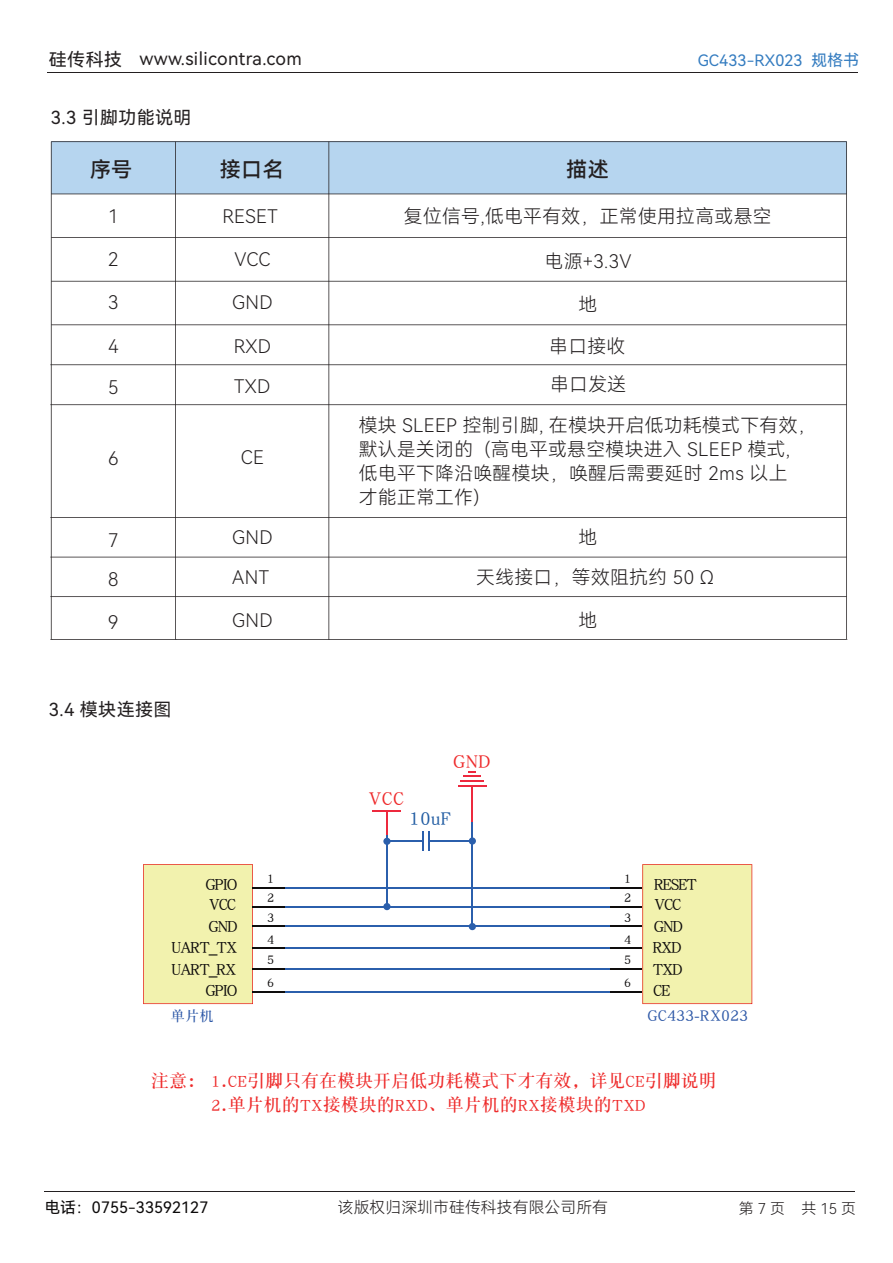
<style>
.page{position:relative;width:893px;height:1263px;background:#fff}
.page>*{position:absolute;margin:0;border:0;box-sizing:border-box;transform-origin:0 0}
.t1{font:21px "Harmony OS Sans SC Medium";letter-spacing:.02em;color:#231f20}
.t2{font:20.55px "DFP Song W7";color:#ee2a2b}
.t3{font:20.55px "DFP Song W7";color:#225da3}
.t4{font:18.75px/24px "Harmony OS Sans SC Light";letter-spacing:.02em;color:#231f20}
.t5{font:18px/24px "DFP Song W7";color:#ee2b2b}
.t6{font:18px "Harmony OS Sans SC";letter-spacing:.02em;color:#231f20}
.t7{font:17.85px/21px "DFP Song W7";letter-spacing:-.08em;color:#0c0a0a}
.t8{font:17.25px "DFP Song W7";color:#2d58a7}
.t9{font:15.75px "Harmony OS Sans SC Light";letter-spacing:.01em;color:#231f20}
.t10{font:15.75px "Harmony OS Sans SC";letter-spacing:.005em;color:#0c0a0a}
.t11{font:15.75px "Harmony OS Sans SC";letter-spacing:.01em;color:#347cc0}
.t12{font:15px "Harmony OS Sans SC Light";color:#231f20}
.t13{font:14.4px "DFP Song W7";color:#2d58a7}
.t14{font:13.8px/19.4px "DFP Song W7";color:#0c0a0a;text-align:justify}
</style>
<div class="page">
<div style="left:51px;top:141px;width:796px;height:53px;background:#b6d5ef"></div>
<hr style="left:51px;top:142px;width:1px;height:497px;background:#231f20">
<svg style="left:51px;top:141px;width:796px;height:1px"></svg>
<svg style="left:51px;top:194px;width:795px;height:1px"></svg>
<svg style="left:51px;top:237px;width:795px;height:1px"></svg>
<svg style="left:51px;top:281px;width:795px;height:1px"></svg>
<svg style="left:51px;top:324px;width:795px;height:1px"></svg>
<hr style="left:175px;top:142px;width:1px;height:497px;background:#231f20">
<hr style="left:328px;top:142px;width:1px;height:497px;background:#231f20">
<hr style="left:846px;top:142px;width:1px;height:497px;background:#231f20">
<svg style="left:50px;top:364px;width:797px;height:1px"></svg>
<svg style="left:50px;top:404px;width:797px;height:1px"></svg>
<svg style="left:50px;top:517px;width:797px;height:1px"></svg>
<svg style="left:50px;top:557px;width:797px;height:1px"></svg>
<svg style="left:50px;top:596px;width:797px;height:1px"></svg>
<svg style="left:50px;top:639px;width:797px;height:1px"></svg>
<hr style="left:48px;top:72px;width:810px;height:1px;background:#231f20">
<hr style="left:44px;top:1191px;width:811px;height:1px;background:#231f20">
<div style="left:642px;top:864px;width:110px;height:140px;background:#f2f2ae"></div>
<hr style="left:609px;top:887px;width:33px;height:1px;background:#0e0d0d">
<hr style="left:609px;top:906px;width:33px;height:1px;background:#0e0d0d">
<hr style="left:609px;top:926px;width:33px;height:1px;background:#0e0d0d">
<hr style="left:609px;top:947px;width:33px;height:1px;background:#0e0d0d">
<hr style="left:609px;top:968px;width:33px;height:1px;background:#0e0d0d">
<hr style="left:609px;top:991px;width:33px;height:1px;background:#0e0d0d">
<svg style="left:372px;top:810px;width:29px;height:26px"></svg>
<hr style="left:387px;top:841px;width:36px;height:1px;background:#2b5fac">
<hr style="left:430px;top:841px;width:42px;height:1px;background:#2b5fac">
<svg style="left:423px;top:831px;width:7px;height:20px"></svg>
<hr style="left:386px;top:835px;width:1px;height:72px;background:#2b5fac">
<hr style="left:472px;top:820px;width:1px;height:106px;background:#2b5fac">
<hr style="left:458px;top:785px;width:29px;height:2px;background:#ed293e">
<hr style="left:472px;top:786px;width:1px;height:36px;background:#ed293e">
<svg style="left:460px;top:771px;width:24px;height:10px"></svg>
<div style="left:143px;top:864px;width:110px;height:140px;background:#f2f2ae"></div>
<hr style="left:252px;top:887px;width:33px;height:1px;background:#0e0d0d">
<hr style="left:285px;top:887px;width:325px;height:1px;background:#2b5fac">
<hr style="left:285px;top:906px;width:325px;height:1px;background:#2b5fac">
<hr style="left:285px;top:926px;width:325px;height:1px;background:#2b5fac">
<hr style="left:285px;top:947px;width:325px;height:1px;background:#2b5fac">
<hr style="left:285px;top:968px;width:325px;height:1px;background:#2b5fac">
<hr style="left:285px;top:991px;width:325px;height:1px;background:#2b5fac">
<hr style="left:252px;top:906px;width:33px;height:1px;background:#0e0d0d">
<hr style="left:252px;top:926px;width:33px;height:1px;background:#0e0d0d">
<hr style="left:252px;top:947px;width:33px;height:1px;background:#0e0d0d">
<hr style="left:252px;top:968px;width:33px;height:1px;background:#0e0d0d">
<hr style="left:252px;top:991px;width:33px;height:1px;background:#0e0d0d">
<div style="left:469px;top:923px;width:7px;height:7px;background:#2b5fac;border-radius:50%"></div>
<div style="left:469px;top:837px;width:7px;height:8px;background:#2b5fac;border-radius:50%"></div>
<div style="left:383px;top:903px;width:8px;height:7px;background:#2b5fac;border-radius:50%"></div>
<div style="left:383px;top:838px;width:8px;height:7px;background:#2b5fac;border-radius:50%"></div>
<p class="t6" style="left:49px;top:46px;width:255px">硅传科技 www.silicontra.com</p>
<p class="t11" style="left:698px;top:50px;width:163px">GC433-RX023 规格书</p>
<p class="t6" style="left:51px;top:105px;width:142px">3.3 引脚功能说明</p>
<p class="t1" style="left:90px;top:155px;width:44px">序号</p>
<p class="t4" style="left:108px;top:204px;width:12px">1</p>
<p class="t4" style="left:108px;top:247px;width:12px">2</p>
<p class="t4" style="left:108px;top:290px;width:12px">3</p>
<p class="t4" style="left:108px;top:325px;width:12px;line-height:40.8px">4<br>5</p>
<p class="t4" style="left:108px;top:446px;width:12px">6</p>
<p class="t1" style="left:220px;top:155px;width:65px">接口名</p>
<p class="t1" style="left:566px;top:155px;width:44px">描述</p>
<p class="t4" style="left:222px;top:204px;width:57px">RESET</p>
<p class="t4" style="left:404px;top:204px;width:369px">复位信号,低电平有效，正常使用拉高或悬空</p>
<p class="t4" style="left:545px;top:248px;width:88px">电源+3.3V</p>
<p class="t4" style="left:578px;top:291px;width:20px">地</p>
<p class="t4" style="left:549px;top:326px;width:78px;line-height:38.1px">串口接收串口发送</p>
<p class="t4" style="left:234px;top:247px;width:37px">VCC</p>
<p class="t4" style="left:232px;top:290px;width:42px">GND</p>
<p class="t4" style="left:234px;top:325px;width:39px;line-height:40.2px">RXD<br>TXD</p>
<p class="t4" style="left:241px;top:444px;width:25px">CE</p>
<p class="t4" style="left:359px;top:412px;width:459px">模块 SLEEP 控制引脚, 在模块开启低功耗模式下有效，默认是关闭的 (高电平或悬空模块进入 SLEEP 模式,<br>低电平下降沿唤醒模块，唤醒后需要延时 2ms 以上<br>才能正常工作)</p>
<p class="t4" style="left:108px;top:520px;width:12px;line-height:39.2px">7<br>8</p>
<p class="t4" style="left:232px;top:525px;width:42px">GND</p>
<p class="t4" style="left:232px;top:564px;width:38px">ANT</p>
<p class="t4" style="left:108px;top:610px;width:12px">9</p>
<p class="t4" style="left:232px;top:607px;width:42px">GND</p>
<p class="t6" style="left:49px;top:697px;width:124px">3.4 模块连接图</p>
<p class="t7" style="left:205px;top:873px;width:34px">GPIO</p>
<p class="t7" style="left:171px;top:893px;width:68px;line-height:21.6px;text-align:right">VCC<br>GND<br>UART_TX<br>UART_RX</p>
<p class="t7" style="left:205px;top:979px;width:34px">GPIO</p>
<p class="t13" style="left:171px;top:1009px;width:45px">单片机</p>
<p class="t14" style="left:267px;top:868px;width:9px">1<br>2<br>3</p>
<p class="t14" style="left:267px;top:929px;width:9px">4<br>5</p>
<p class="t14" style="left:267px;top:972px;width:9px">6</p>
<p class="t4" style="left:476px;top:517px;width:239px;line-height:39.2px;text-indent:102px">地<br>天线接口，等效阻抗约 50 Ω</p>
<p class="t4" style="left:578px;top:607px;width:20px">地</p>
<p class="t2" style="left:453px;top:750px;width:39px">GND</p>
<p class="t2" style="left:368px;top:787px;width:37px">VCC</p>
<p class="t3" style="left:409px;top:807px;width:44px">10uF</p>
<p class="t14" style="left:624px;top:868px;width:9px">1<br>2<br>3</p>
<p class="t14" style="left:624px;top:929px;width:9px">4<br>5</p>
<p class="t14" style="left:624px;top:972px;width:9px">6</p>
<p class="t7" style="left:652px;top:873px;width:46px">RESET<br>VCC<br>GND<br>RXD<br>TXD<br>CE</p>
<p class="t8" style="left:647px;top:1006px;width:102px">GC433-RX023</p>
<p class="t5" style="left:211px;top:1068px;width:507px;text-indent:-60px">注意： 1.CE引脚只有在模块开启低功耗模式下才有效，详见CE引脚说明<br>2.单片机的TX接模块的RXD、单片机的RX接模块的TXD</p>
<p class="t10" style="left:44px;top:1196px;width:165px">电话：0755-33592127</p>
<p class="t9" style="left:338px;top:1196px;width:272px">该版权归深圳市硅传科技有限公司所有</p>
<p class="t12" style="left:739px;top:1198px;width:119px">第 7 页 共 15 页</p>
</div>
